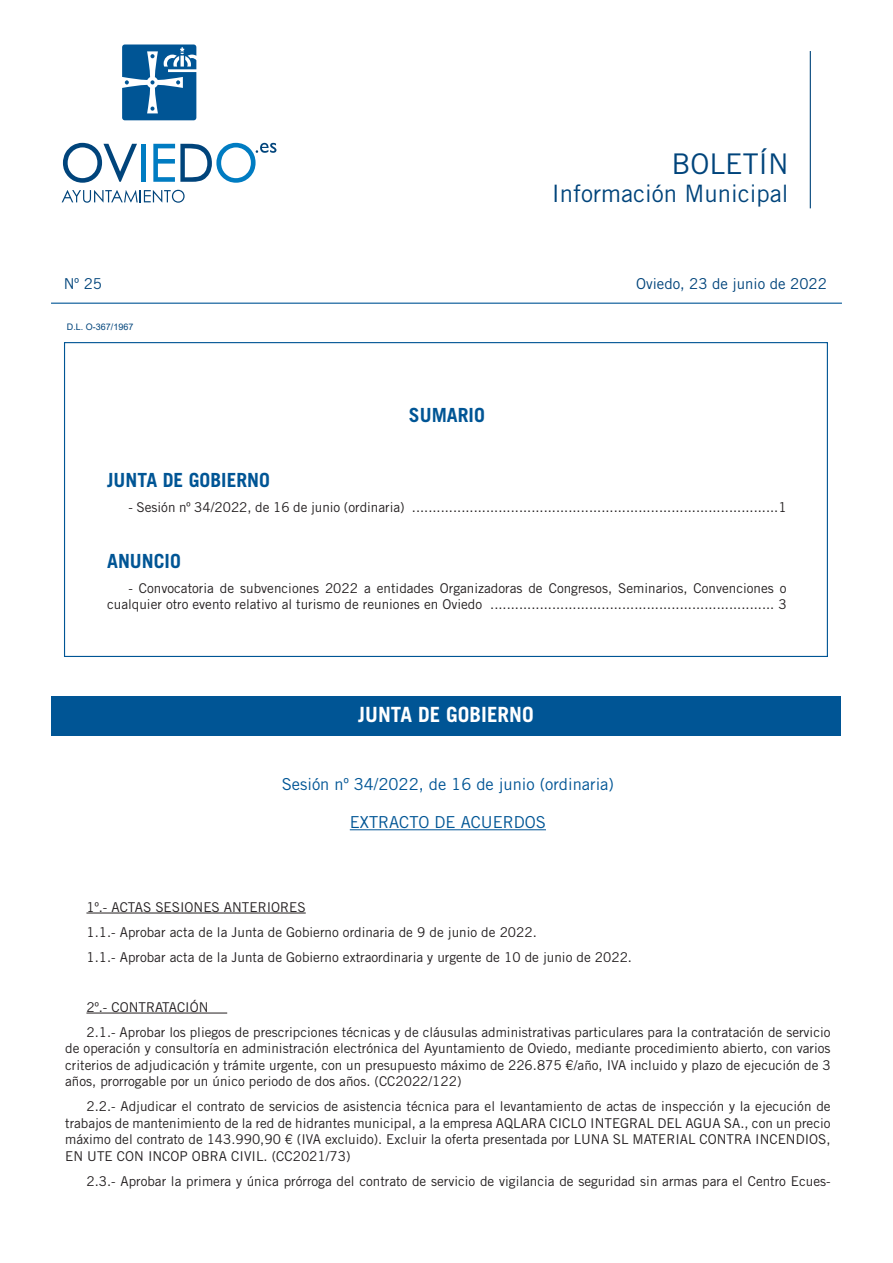
<style>
.page{position:relative;width:893px;height:1263px;background:#fff}
.page>*{position:absolute;margin:0;border:0;box-sizing:border-box;transform-origin:0 0}
.t1{font:28.5px "Trade Gothic LT Std";color:#00447b}
.t2{font:24px "Trade Gothic LT Std";color:#00447b}
.t3{font:700 21px "Trade Gothic LT Std";color:#fff}
.t4{font:700 19.5px "Trade Gothic LT Std";color:#005595}
.t5{font:16.5px "Trade Gothic LT Std";color:#005595}
.t6{font:15px "Trade Gothic LT Std";color:#00447b}
.t7{font:13.5px/16.5px "Trade Gothic LT Std";color:#231f20}
.t8{font:9px "Arial";color:#00447b}
</style>
<div class="page">
<hr style="left:810px;top:51px;width:1px;height:157px;background:#00447b">
<hr style="left:51px;top:303px;width:791px;height:1px;background:#005595">
<svg style="left:122px;top:45px;width:74px;height:75px;background:#3175a9"></svg>
<svg style="left:63px;top:143px;width:74px;height:40px"></svg>
<div style="left:141px;top:144px;width:5px;height:38px;background:#007cc2"></div>
<svg style="left:153px;top:143px;width:123px;height:40px"></svg>
<svg style="left:62px;top:190px;width:123px;height:13px"></svg>
<hr style="left:350px;top:829px;width:196px;height:1px;background:#005595">
<hr style="left:86px;top:913px;width:220px;height:1px;background:#231f20">
<hr style="left:86px;top:1013px;width:141px;height:1px;background:#231f20">
<div style="left:51px;top:696px;width:790px;height:39px;background:#005595"></div>
<h1 class="t1" style="left:671px;top:146px;width:119px">BOLETÍN</h1>
<h2 class="t2" style="left:552px;top:179px;width:238px">Información Municipal</h2>
<p class="t6" style="left:64px;top:275px;width:40px">Nº 25</p>
<p class="t6" style="left:636px;top:275px;width:192px">Oviedo, 23 de junio de 2022</p>
<p class="t8" style="left:67px;top:320px;width:68px">D.L. O-367/1967</p>
<h3 class="t4" style="left:409px;top:403px;width:77px">SUMARIO</h3>
<h3 class="t4" style="left:107px;top:468px;width:164px">JUNTA DE GOBIERNO</h3>
<p class="t7" style="left:128px;top:499px;width:660px">- Sesión nº 34/2022, de 16 de junio (ordinaria) .........................................................................................1</p>
<h3 class="t4" style="left:107px;top:549px;width:75px">ANUNCIO</h3>
<p class="t7" style="left:107px;top:580px;width:681px;text-align:right">- Convocatoria de subvenciones 2022 a entidades Organizadoras de Congresos, Seminarios, Convenciones o cualquier otro evento relativo al turismo de reuniones en Oviedo ..................................................................... 3</p>
<h3 class="t3" style="left:358px;top:701px;width:177px">JUNTA DE GOBIERNO</h3>
<p class="t5" style="left:282px;top:774px;width:334px">Sesión nº 34/2022, de 16 de junio (ordinaria)</p>
<p class="t5" style="left:350px;top:812px;width:198px">EXTRACTO DE ACUERDOS</p>
<p class="t7" style="left:86px;top:894px;width:547px;line-height:25px">1º.- ACTAS SESIONES ANTERIORES<br>1.1.- Aprobar acta de la Junta de Gobierno ordinaria de 9 de junio de 2022.<br>1.1.- Aprobar acta de la Junta de Gobierno extraordinaria y urgente de 10 de junio de 2022.</p>
<p class="t7" style="left:86px;top:994px;width:746px;line-height:25px">2º.- CONTRATACIÓN<br>2.1.- Aprobar los pliegos de prescripciones técnicas y de cláusulas administrativas particulares para la contratación de servicio</p>
<p class="t7" style="left:65px;top:1040px;width:767px;text-align:justify">de operación y consultoría en administración electrónica del Ayuntamiento de Oviedo, mediante procedimiento abierto, con varios criterios de adjudicación y trámite urgente, con un presupuesto máximo de 226.875 €/año, IVA incluido y plazo de ejecución de 3 años, prorrogable por un único periodo de dos años. (CC2022/122)</p>
<p class="t7" style="left:65px;top:1098px;width:767px;text-align:justify;text-indent:21px">2.2.- Adjudicar el contrato de servicios de asistencia técnica para el levantamiento de actas de inspección y la ejecución de trabajos de mantenimiento de la red de hidrantes municipal, a la empresa AQLARA CICLO INTEGRAL DEL AGUA SA., con un precio máximo del contrato de 143.990,90 € (IVA excluido). Excluir la oferta presentada por LUNA SL MATERIAL CONTRA INCENDIOS, EN UTE CON INCOP OBRA CIVIL. (CC2021/73)</p>
<p class="t7" style="left:86px;top:1172px;width:746px">2.3.- Aprobar la primera y única prórroga del contrato de servicio de vigilancia de seguridad sin armas para el Centro Ecues-</p>
</div>
